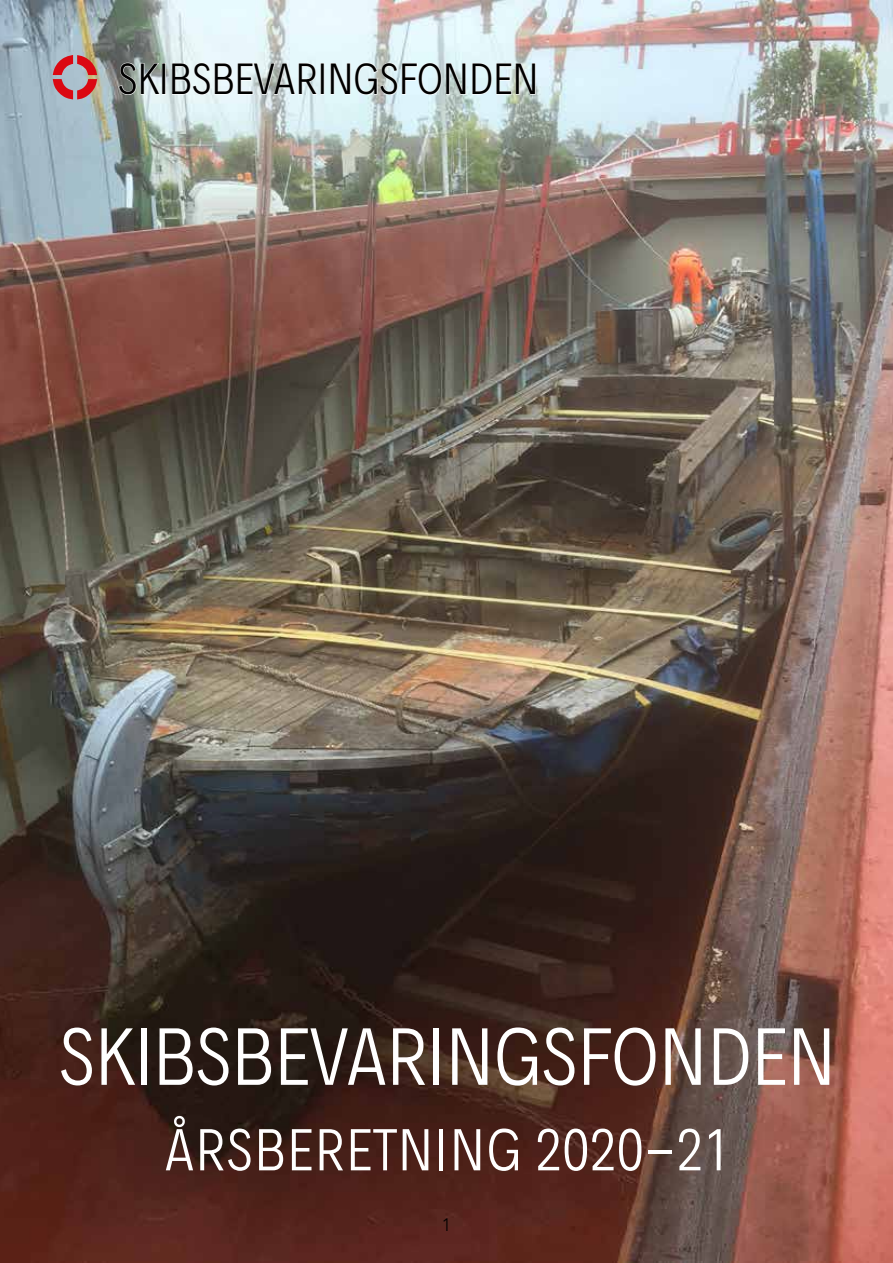
<style>
.page{position:relative;width:893px;height:1263px;background:#fff}
.page>*{position:absolute;margin:0;border:0;box-sizing:border-box;transform-origin:0 0}
.t1{font:300 72px "Decalotype";color:#fff}
.t2{font:300 52.5px "Decalotype";letter-spacing:.03em;color:#fff}
.t3{font:300 39px "Decalotype";color:#000}
.t4{font:300 18px "Avenir";color:#000}
</style>
<div class="page">
<img style="left:0;top:0;width:893px;height:1263px">
<svg style="left:53px;top:55px;width:44px;height:44px;background:#c16d73"></svg>
<svg style="left:118px;top:62px;width:42px;height:33px"></svg>
<div style="left:162px;top:64px;width:3px;height:30px;border:1px solid #fff"></div>
<svg style="left:172px;top:62px;width:145px;height:33px"></svg>
<div style="left:321px;top:64px;width:3px;height:30px;border:1px solid #fff"></div>
<svg style="left:330px;top:62px;width:136px;height:33px"></svg>
<svg style="left:472px;top:63px;width:64px;height:32px"></svg>
<p class="t3" style="left:118px;top:54px;width:422px">SKIBSBEVARINGSFONDEN</p>
<p class="t1" style="left:59px;top:1010px;width:778px">SKIBSBEVARINGSFONDEN</p>
<p class="t2" style="left:165px;top:1116px;width:566px">ÅRSBERETNING 2020-21</p>
<p class="t4" style="left:442px;top:1214px;width:11px">1</p>
</div>
